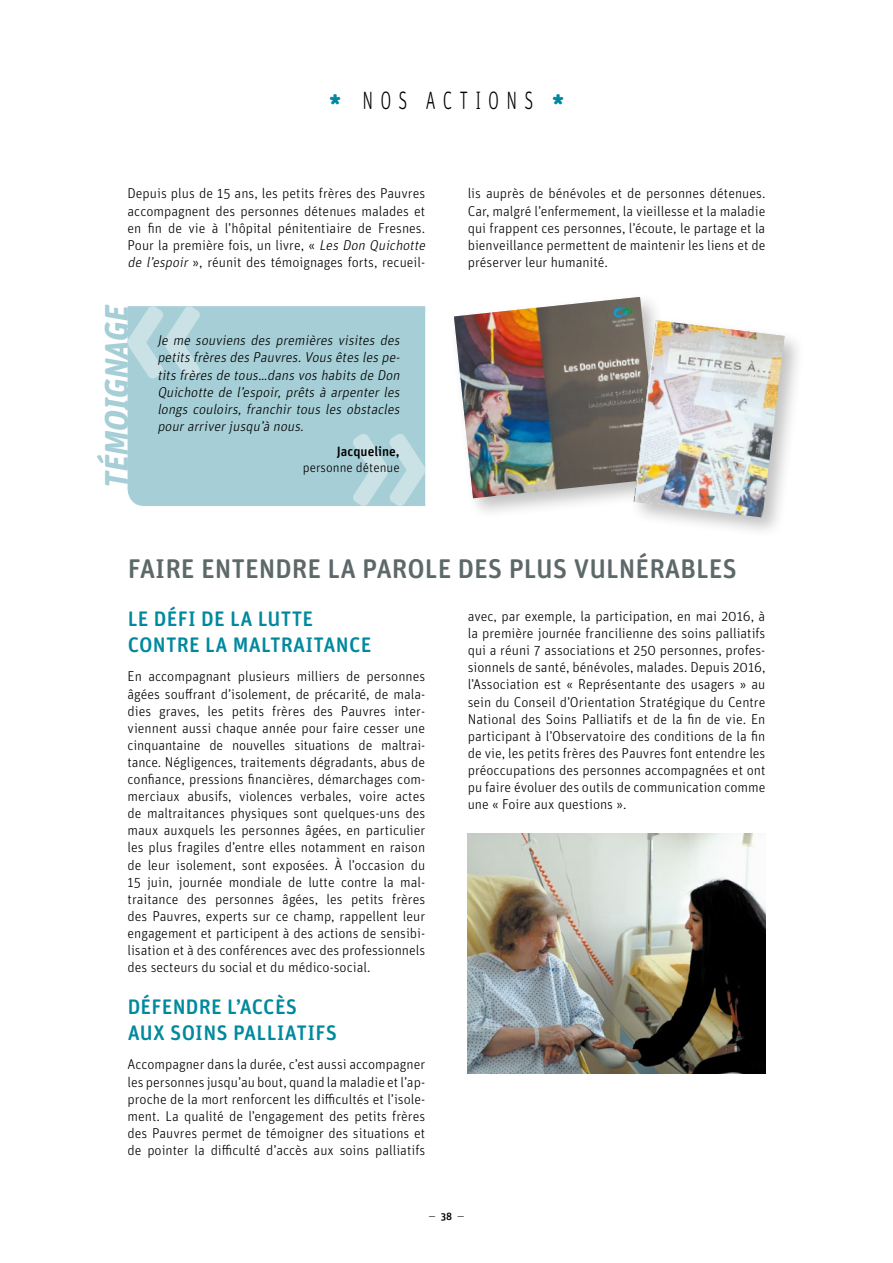
<style>
.page{position:relative;width:893px;height:1263px;background:#fff}
.page>*{position:absolute;margin:0;border:0;box-sizing:border-box;transform-origin:0 0}
.t1{font:italic 700 33px "Unit Rounded OT";color:#a6ced6}
.t2{font:500 27px "Unit Rounded OT";color:#5d6869}
.t3{font:300 25.2px "Unit Rounded OT";letter-spacing:.41em;color:#000;scale:.7 1}
.t4{font:500 21px/25.2px "Unit Rounded OT";letter-spacing:.01em;color:#00899e}
.t5{font:300 14.25px/17.1px "Unit Rounded OT";color:#000;text-align:justify}
.t6{font:italic 300 14.25px/17.1px "Unit Rounded OT";color:#000;text-align:justify}
.t7{font:300 13.5px "Unit Rounded OT";color:#000}
.t8{font:500 13.5px "Unit Rounded OT";color:#000}
.t9{font:300 10.5px "Unit Rounded OT";color:#000}
.s1{font-weight:900;color:#00899e}
.s2{font-style:italic}
.s3{font-weight:500}
</style>
<div class="page">
<div style="left:628px;top:315px;width:178px;height:225px;background:#000;opacity:.25"></div>
<img style="left:454px;top:297px;width:331px;height:220px">
<img style="left:634px;top:320px;width:151px;height:197px">
<img style="left:468px;top:834px;width:297px;height:239px">
<div style="left:128px;top:306px;width:297px;height:200px;background:#a6ced6"></div>
<svg style="left:127px;top:306px;width:74px;height:73px"></svg>
<svg style="left:352px;top:433px;width:74px;height:73px"></svg>
<h3 class="t3" style="left:329px;top:86px;width:338px"><span class="s1">*</span> NOS ACTIONS <span class="s1">*</span></h3>
<p class="t5" style="left:128px;top:185px;width:302px;text-align:left">Depuis plus de 15 ans, les petits frères des Pauvres accompagnent des personnes détenues malades et en fin de vie à l’hôpital pénitentiaire de Fresnes.<br>Pour la première fois, un livre, « <span class="s2">Les Don Quichotte de l’espoir</span> », réunit des témoignages forts, recueil-</p>
<p class="t5" style="left:468px;top:185px;width:299px">lis auprès de bénévoles et de personnes détenues.<br>Car, malgré l’enfermement, la vieillesse et la maladie qui frappent ces personnes, l’écoute, le partage et la bienveillance permettent de maintenir les liens et de préserver leur humanité.</p>
<h1 class="t1" style="left:97px;top:490px;width:192px;rotate:-90deg">TÉMOIGNAGE</h1>
<p class="t6" style="left:157px;top:332px;width:247px">Je me souviens des premières visites des petits frères des Pauvres.Vous êtes les pe&shy;tits frères de tous…dans vos habits de Don Quichotte de l’espoir, prêts à arpenter les longs couloirs, franchir tous les obstacles pourarriverjusqu’à nous.</p>
<p class="t8" style="left:337px;top:443px;width:64px">Jacqueline,</p>
<p class="t7" style="left:303px;top:459px;width:98px">personne détenue</p>
<h2 class="t2" style="left:128px;top:553px;width:611px">FAIRE ENTENDRE LA PAROLE DES PLUS VULNÉRABLES</h2>
<h3 class="t4" style="left:128px;top:606px;width:245px">LE DÉFI DE LA LUTTE<br>CONTRE LA MALTRAITANCE</h3>
<p class="t5" style="left:128px;top:668px;width:299px">En accompagnant plusieurs milliers de personnes âgées souffrant d’isolement, de précarité, de mala&shy;dies graves, les petits frères des Pauvres inter&shy;viennent aussi chaque année pour faire cesser une cinquantaine de nouvelles situations de maltrai&shy;tance. Négligences, traitements dégradants, abus de confiance, pressions financières, démarchages com&shy;merciaux abusifs, violences verbales, voire actes de maltraitances physiques sont quelques-uns des maux auxquels les personnes âgées, en particulier les plus fragiles d’entre elles notamment en raison de leur isolement, sont exposées. À l’occasion du 15 juin, journée mondiale de lutte contre la mal&shy;traitance des personnes âgées, les petits frères des Pauvres, experts sur ce champ, rappellent leur engagement et participent à des actions de sensibi&shy;lisation et à des conférences avec des professionnels des secteurs du social et du médico-social.</p>
<h3 class="t4" style="left:128px;top:994px;width:211px">DÉFENDRE L’ACCÈS<br>AUX SOINS PALLIATIFS</h3>
<p class="t5" style="left:128px;top:1056px;width:299px">Accompagner dans la durée, c’est aussi accompagner les personnes jusqu’au bout, quand la maladie et l’ap&shy;proche de la mort renforcent les difficultés et l’isole&shy;ment. La qualité de l’engagement des petits frères des Pauvres permet de témoigner des situations et de pointer la difficulté d’accès aux soins palliatifs</p>
<p class="t5" style="left:468px;top:608px;width:299px">avec, par exemple, la participation, en mai 2016, à la première journée francilienne des soins palliatifs qui a réuni 7 associations et 250 personnes, profes&shy;sionnels de santé, bénévoles, malades. Depuis 2016, l’Association est « Représentante des usagers » au sein du Conseil d’Orientation Stratégique du Centre National des Soins Palliatifs et de la fin de vie. En participant à l’Observatoire des conditions de la fin de vie, les petits frères des Pauvres font entendre les préoccupations des personnes accompagnées et ont pu faire évoluer des outils de communication comme une « Foire aux questions ».</p>
<p class="t9" style="left:428px;top:1210px;width:37px">— <span class="s3">38</span> —</p>
</div>
